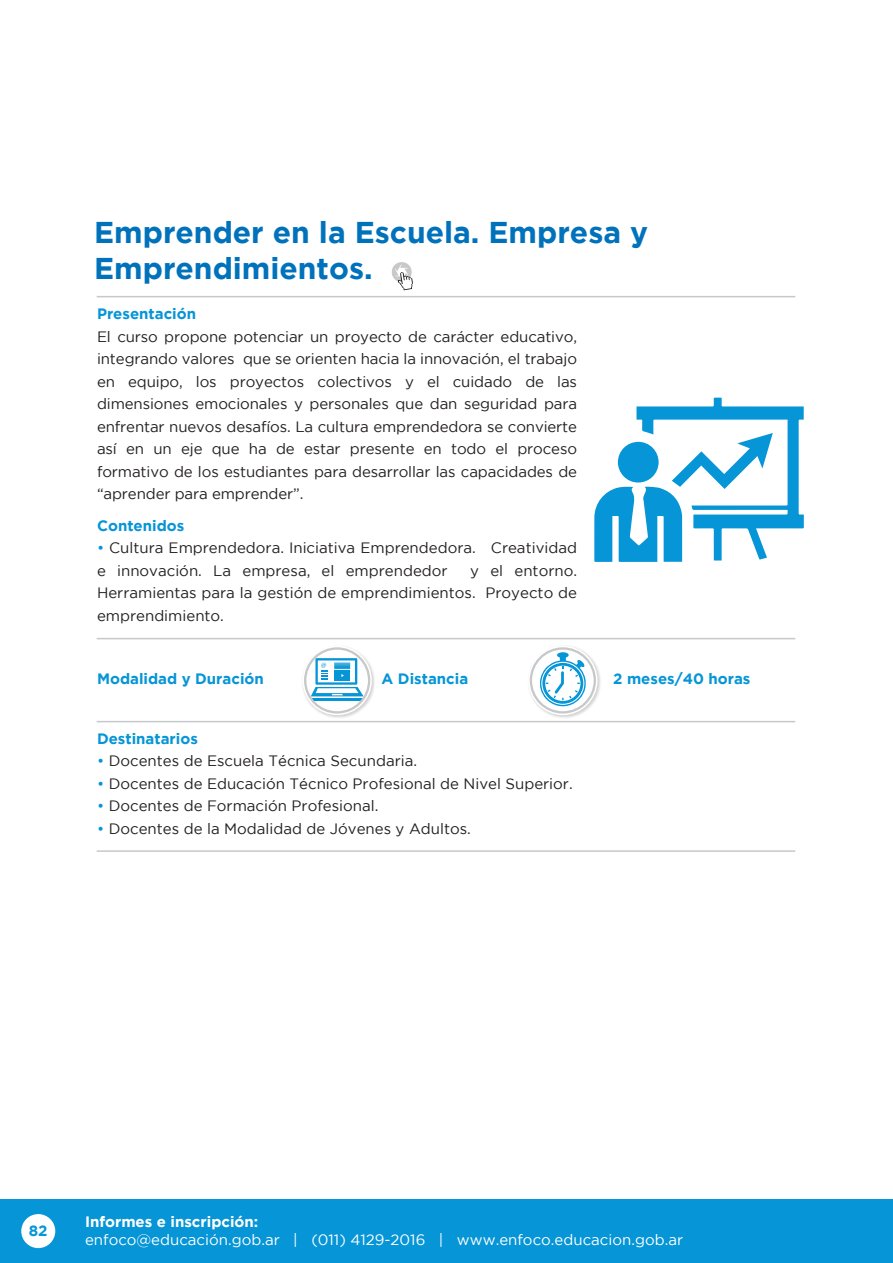
<style>
.page{position:relative;width:893px;height:1263px;background:#fff}
.page>*{position:absolute;margin:0;border:0;box-sizing:border-box;transform-origin:0 0}
.t1{font:700 30px/36px "Gotham";color:#0072bc}
.t2{font:15px/22.5px "Gotham";color:#231f20;text-align:justify}
.t3{font:700 15px "Gotham";color:#0695d6}
.t4{font:15px "Gotham";color:#fff}
.t5{font:700 15px "Gotham";color:#fff}
.t6{font:7.05px "Myriad Pro";color:#0695d6}
.s1{color:#0695d6}
</style>
<div class="page">
<div style="left:0;top:1199px;width:893px;height:64px;background:#0695d6"></div>
<div style="left:21px;top:1214px;width:34px;height:34px;background:#fff;border-radius:50%"></div>
<svg style="left:392px;top:262px;width:21px;height:28px"></svg>
<hr style="left:97px;top:296px;width:698px;height:1px;background:#c7c8ca">
<hr style="left:97px;top:850px;width:698px;height:2px;background:#c7c8ca">
<img style="left:303px;top:648px;width:72px;height:70px">
<div style="left:302px;top:646px;width:70px;height:69px;border:5px solid #fff;border-radius:50%"></div>
<svg style="left:305px;top:648px;width:64px;height:64px"></svg>
<hr style="left:311px;top:698px;width:53px;height:2px;background:#0695d6">
<svg style="left:311px;top:658px;width:53px;height:38px"></svg>
<div style="left:304px;top:647px;width:66px;height:66px;border:2px solid #c7c8ca;border-radius:50%"></div>
<hr style="left:97px;top:721px;width:698px;height:1px;background:#c7c8ca">
<hr style="left:97px;top:638px;width:698px;height:1px;background:#c7c8ca">
<img style="left:530px;top:646px;width:71px;height:72px">
<div style="left:528px;top:646px;width:69px;height:69px;border:5px solid #fff;border-radius:50%"></div>
<svg style="left:531px;top:648px;width:64px;height:64px"></svg>
<svg style="left:540px;top:652px;width:46px;height:54px"></svg>
<div style="left:530px;top:647px;width:66px;height:66px;border:2px solid #c7c8ca;border-radius:50%"></div>
<svg style="left:594px;top:398px;width:210px;height:164px"></svg>
<div style="left:618px;top:442px;width:41px;height:41px;background:#0695d6;border-radius:50%"></div>
<h1 class="t1" style="left:94px;top:214px;width:555px">Emprender en la Escuela. Empresa y<br>Emprendimientos.</h1>
<p class="t3" style="left:97px;top:305px;width:101px">Presentación</p>
<p class="t2" style="left:97px;top:325px;width:482px">El curso propone potenciar un proyecto de carácter educativo, integrando valores que se orienten hacia la innovación, el trabajo en equipo, los proyectos colectivos y el cuidado de las dimensiones emocionales y personales que dan seguridad para enfrentar nuevos desafíos. La cultura emprendedora se convierte así en un eje que ha de estar presente en todo el proceso formativo de los estudiantes para desarrollar las capacidades de “aprender para emprender”.</p>
<p class="t3" style="left:97px;top:517px;width:89px">Contenidos</p>
<p class="t2" style="left:97px;top:536px;width:481px"><span class="s1">•</span> Cultura Emprendedora. Iniciativa Emprendedora. Creatividad e innovación. La empresa, el emprendedor</p>
<p class="t2" style="left:97px;top:559px;width:482px;text-indent:373px">y el entorno.<br>Herramientas para la gestión de emprendimientos. Proyecto de emprendimiento.</p>
<p class="t3" style="left:97px;top:670px;width:168px">Modalidad y Duración</p>
<p class="t6" style="left:321px;top:660px;width:7px">@</p>
<p class="t3" style="left:382px;top:670px;width:88px">A Distancia</p>
<p class="t3" style="left:613px;top:670px;width:139px">2 meses/40 horas</p>
<p class="t3" style="left:97px;top:730px;width:102px">Destinatarios</p>
<p class="t2" style="left:97px;top:749px;width:322px"><span class="s1">•</span> Docentes de Escuela Técnica Secundaria.</p>
<p class="t2" style="left:97px;top:772px;width:477px"><span class="s1">•</span> Docentes de Educación Técnico Profesional de Nivel Superior.</p>
<p class="t2" style="left:97px;top:794px;width:283px"><span class="s1">•</span> Docentes de Formación Profesional.</p>
<p class="t2" style="left:97px;top:817px;width:375px"><span class="s1">•</span> Docentes de la Modalidad de Jóvenes y Adultos.</p>
<p class="t3" style="left:29px;top:1222px;width:20px">82</p>
<p class="t5" style="left:85px;top:1213px;width:175px">Informes e inscripción:</p>
<p class="t4" style="left:85px;top:1231px;width:600px">enfoco@educación.gob.ar | (011) 4129-2016 | www.enfoco.educacion.gob.ar</p>
</div>
